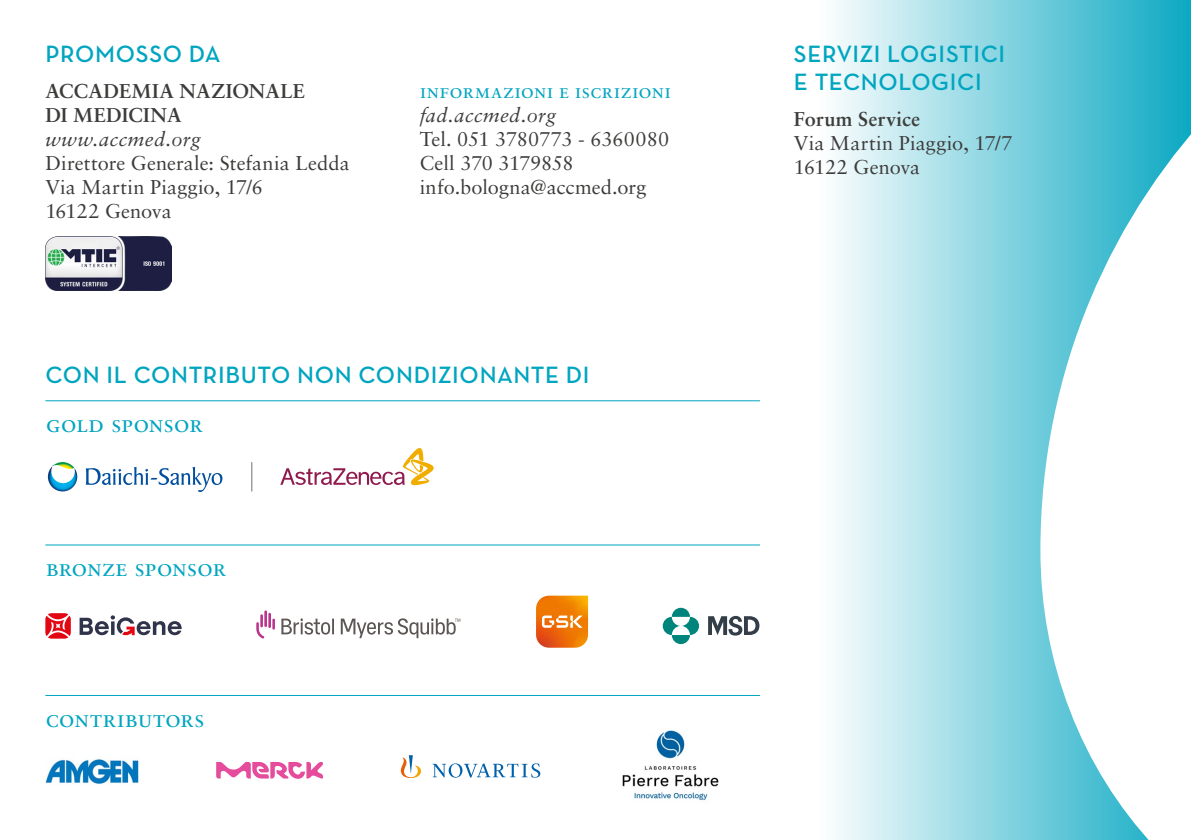
<style>
.page{position:relative;width:1191px;height:840px;background:#fff}
.page>*{position:absolute;margin:0;border:0;box-sizing:border-box;transform-origin:0 0}
.t1{font:600 24px/28px "Neutra Text";letter-spacing:.02em;color:#00a5c0}
.t2{font:24px "Sabon LT Std";letter-spacing:-.01em;color:#00a5c0}
.t3{font:24px "Sabon LT Std";letter-spacing:.01em;color:#00a5c0}
.t4{font:20px/24px "Sabon LT Std";color:#3c3c3b}
.t5{font:700 20px/24px "Sabon LT Std";letter-spacing:.015em;color:#3c3c3b}
.t6{font:italic 20px "Sabon LT Std";letter-spacing:.015em;color:#3c3c3b}
.t7{font:20px "Sabon LT Std";letter-spacing:.02em;color:#00a5c0}
</style>
<div class="page">
<svg style="left:835px;top:0;width:205px;height:839px;background:#b0e2eb"></svg>
<svg style="left:1040px;top:0;width:151px;height:839px"></svg>
<hr style="left:45px;top:400px;width:715px;height:1px;background:#00a5c0">
<hr style="left:45px;top:544px;width:715px;height:1px;background:#00a5c0">
<hr style="left:45px;top:694px;width:715px;height:1px;background:#00a5c0">
<svg style="left:216px;top:762px;width:107px;height:16px"></svg>
<svg style="left:672px;top:607px;width:18px;height:9px"></svg>
<svg style="left:672px;top:634px;width:18px;height:9px"></svg>
<svg style="left:663px;top:616px;width:17px;height:18px"></svg>
<svg style="left:682px;top:616px;width:17px;height:18px"></svg>
<svg style="left:708px;top:615px;width:51px;height:20px"></svg>
<img style="left:45px;top:759px;width:93px;height:25px">
<svg style="left:401px;top:755px;width:139px;height:22px"></svg>
<svg style="left:45px;top:613px;width:26px;height:25px"></svg>
<svg style="left:80px;top:615px;width:102px;height:19px"></svg>
<svg style="left:256px;top:610px;width:19px;height:28px"></svg>
<svg style="left:281px;top:618px;width:179px;height:19px"></svg>
<svg style="left:536px;top:595px;width:52px;height:52px;background:#ef8726"></svg>
<svg style="left:47px;top:448px;width:387px;height:44px"></svg>
<img style="left:45px;top:236px;width:126px;height:54px">
<img style="left:622px;top:730px;width:97px;height:71px">
<p class="t1" style="left:45px;top:40px;width:177px">PROMOSSO DA</p>
<p class="t5" style="left:45px;top:78px;width:261px">ACCADEMIA NAZIONALE<br>DI MEDICINA</p>
<p class="t6" style="left:45px;top:127px;width:157px">www.accmed.org</p>
<p class="t4" style="left:45px;top:150px;width:306px">Direttore Generale: Stefania Ledda<br>Via Martin Piaggio, 17/6<br>16122 Genova</p>
<p class="t7" style="left:420px;top:79px;width:253px">informazioni e iscrizioni</p>
<p class="t6" style="left:420px;top:103px;width:138px">fad.accmed.org</p>
<p class="t4" style="left:420px;top:126px;width:251px">Tel. 051 3780773 - 6360080<br>Cell 370 3179858 info.bologna@accmed.org</p>
<p class="t1" style="left:45px;top:360px;width:546px">CON IL CONTRIBUTO NON CONDIZIONANTE DI</p>
<p class="t2" style="left:46px;top:409px;width:159px">gold sponsor</p>
<p class="t2" style="left:46px;top:553px;width:182px">bronze sponsor</p>
<p class="t3" style="left:46px;top:703px;width:161px">contributors</p>
<p class="t1" style="left:794px;top:40px;width:213px">SERVIZI LOGISTICI<br>E TECNOLOGICI</p>
<p class="t5" style="left:794px;top:106px;width:128px">Forum Service</p>
<p class="t4" style="left:794px;top:130px;width:220px">Via Martin Piaggio, 17/7<br>16122 Genova</p>
</div>
